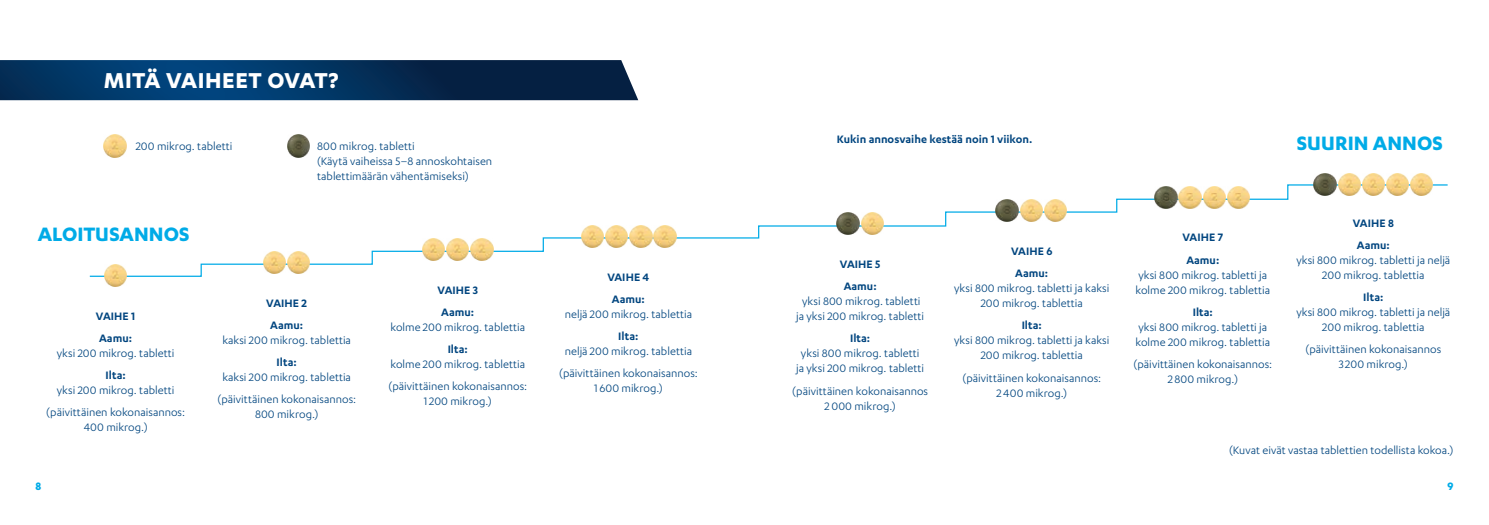
<style>
.page{position:relative;width:1489px;height:525px;background:#fff}
.page>*{position:absolute;margin:0;border:0;box-sizing:border-box;transform-origin:0 0}
.t1{font:700 25px "Karbon";letter-spacing:.015em;color:#fff}
.t2{font:700 22.5px "Karbon";letter-spacing:.005em;color:#00abe7}
.t3{font:12.5px/15px "Karbon";color:#01457f;text-align:center}
.t4{font:600 12.5px/22.1px "Karbon";letter-spacing:.005em;color:#01457f;text-align:center}
.t5{font:700 12.5px "Karbon";color:#00abe7}
</style>
<div class="page">
<svg style="left:0;top:60px;width:638px;height:40px;background:#06335e"></svg>
<svg style="left:89px;top:184px;width:1359px;height:93px"></svg>
<img style="left:104px;top:264px;width:23px;height:22px">
<img style="left:263px;top:251px;width:47px;height:22px">
<img style="left:422px;top:238px;width:71px;height:22px">
<img style="left:581px;top:225px;width:95px;height:22px">
<img style="left:861px;top:212px;width:22px;height:23px">
<img style="left:836px;top:212px;width:23px;height:23px">
<img style="left:995px;top:199px;width:47px;height:23px">
<img style="left:1044px;top:199px;width:22px;height:23px">
<img style="left:1178px;top:186px;width:23px;height:23px">
<img style="left:1203px;top:186px;width:22px;height:23px">
<img style="left:1227px;top:186px;width:22px;height:23px">
<img style="left:1154px;top:186px;width:22px;height:23px">
<img style="left:1313px;top:173px;width:71px;height:22px">
<img style="left:1386px;top:173px;width:22px;height:22px">
<img style="left:1410px;top:173px;width:22px;height:22px">
<img style="left:104px;top:135px;width:22px;height:22px">
<img style="left:287px;top:135px;width:23px;height:22px">
<h1 class="t1" style="left:104px;top:66px;width:236px">MITÄ VAIHEET OVAT?</h1>
<p class="t3" style="left:136px;top:138px;width:98px">200 mikrog. tabletti</p>
<p class="t3" style="left:317px;top:138px;width:177px;text-align:left">800 mikrog. tabletti<br>(Käytä vaiheissa 5–8 annoskohtaisen tablettimäärän vähentämiseksi)</p>
<h2 class="t2" style="left:38px;top:221px;width:153px">ALOITUSANNOS</h2>
<p class="t4" style="left:96px;top:304px;width:41px;text-align:left">VAIHE 1<br>Aamu:</p>
<p class="t3" style="left:57px;top:345px;width:119px">yksi 200 mikrog. tabletti</p>
<p class="t4" style="left:106px;top:363px;width:22px">Ilta:</p>
<p class="t3" style="left:46px;top:378px;width:140px;line-height:22.1px">yksi 200 mikrog. tabletti (päivittäinen kokonaisannos:</p>
<p class="t3" style="left:84px;top:419px;width:65px">400 mikrog.)</p>
<p class="t4" style="left:266px;top:291px;width:42px">VAIHE 2<br>Aamu:</p>
<p class="t3" style="left:222px;top:332px;width:130px">kaksi 200 mikrog. tablettia</p>
<p class="t4" style="left:277px;top:351px;width:22px">Ilta:</p>
<p class="t3" style="left:217px;top:366px;width:140px;line-height:22.1px">kaksi 200 mikrog. tablettia (päivittäinen kokonaisannos:</p>
<p class="t3" style="left:255px;top:406px;width:65px">800 mikrog.)</p>
<p class="t4" style="left:437px;top:278px;width:42px;text-align:left">VAIHE 3<br>Aamu:</p>
<p class="t3" style="left:390px;top:319px;width:136px">kolme 200 mikrog. tablettia</p>
<p class="t4" style="left:447px;top:338px;width:22px">Ilta:</p>
<p class="t3" style="left:388px;top:353px;width:140px;line-height:22.1px;text-align:left">kolme 200 mikrog. tablettia (päivittäinen kokonaisannos:</p>
<p class="t3" style="left:424px;top:393px;width:69px">1 200 mikrog.)</p>
<p class="t4" style="left:607px;top:265px;width:44px">VAIHE 4<br>Aamu:</p>
<p class="t3" style="left:564px;top:306px;width:129px">neljä 200 mikrog. tablettia</p>
<p class="t4" style="left:618px;top:325px;width:22px">Ilta:</p>
<p class="t3" style="left:559px;top:340px;width:140px;line-height:22.1px">neljä 200 mikrog. tablettia (päivittäinen kokonaisannos:</p>
<p class="t3" style="left:594px;top:380px;width:70px">1 600 mikrog.)</p>
<p class="t4" style="left:836px;top:128px;width:197px">Kukin annosvaihe kestää noin 1 viikon.</p>
<h2 class="t2" style="left:1296px;top:130px;width:148px">SUURIN ANNOS</h2>
<p class="t4" style="left:839px;top:253px;width:42px">VAIHE 5<br>Aamu:</p>
<p class="t3" style="left:796px;top:293px;width:129px">yksi 800 mikrog. tabletti ja yksi 200 mikrog. tabletti</p>
<p class="t4" style="left:850px;top:327px;width:22px">Ilta:</p>
<p class="t3" style="left:796px;top:345px;width:129px">yksi 800 mikrog. tabletti ja yksi 200 mikrog. tabletti</p>
<p class="t3" style="left:792px;top:382px;width:137px">(päivittäinen kokonaisannos<br>2000 mikrog.)</p>
<p class="t4" style="left:1011px;top:240px;width:43px">VAIHE 6<br>Aamu:</p>
<p class="t3" style="left:954px;top:280px;width:157px">yksi 800 mikrog. tabletti ja kaksi<br>200 mikrog. tablettia</p>
<p class="t4" style="left:1021px;top:314px;width:22px">Ilta:</p>
<p class="t3" style="left:954px;top:332px;width:157px">yksi 800 mikrog. tabletti ja kaksi<br>200 mikrog. tablettia</p>
<p class="t3" style="left:962px;top:369px;width:140px">(päivittäinen kokonaisannos:<br>2400 mikrog.)</p>
<p class="t4" style="left:1182px;top:226px;width:42px">VAIHE 7<br>Aamu:</p>
<p class="t3" style="left:1135px;top:267px;width:136px;text-align:left">yksi 800 mikrog. tabletti ja kolme 200 mikrog. tablettia</p>
<p class="t4" style="left:1192px;top:300px;width:22px">Ilta:</p>
<p class="t3" style="left:1135px;top:319px;width:136px;text-align:left">yksi 800 mikrog. tabletti ja kolme 200 mikrog. tablettia</p>
<p class="t3" style="left:1133px;top:356px;width:140px">(päivittäinen kokonaisannos:<br>2 800 mikrog.)</p>
<p class="t4" style="left:1352px;top:212px;width:43px">VAIHE 8<br>Aamu:</p>
<p class="t3" style="left:1296px;top:252px;width:155px">yksi 800 mikrog. tabletti ja neljä<br>200 mikrog. tablettia</p>
<p class="t4" style="left:1363px;top:286px;width:22px">Ilta:</p>
<p class="t3" style="left:1296px;top:304px;width:155px">yksi 800 mikrog. tabletti ja neljä<br>200 mikrog. tablettia</p>
<p class="t3" style="left:1305px;top:341px;width:137px">(päivittäinen kokonaisannos<br>3 200 mikrog.)</p>
<p class="t3" style="left:1229px;top:442px;width:226px">(Kuvat eivät vastaa tablettien todellista kokoa.)</p>
<p class="t5" style="left:35px;top:478px;width:7px">8</p>
<p class="t5" style="left:1447px;top:478px;width:8px">9</p>
</div>
